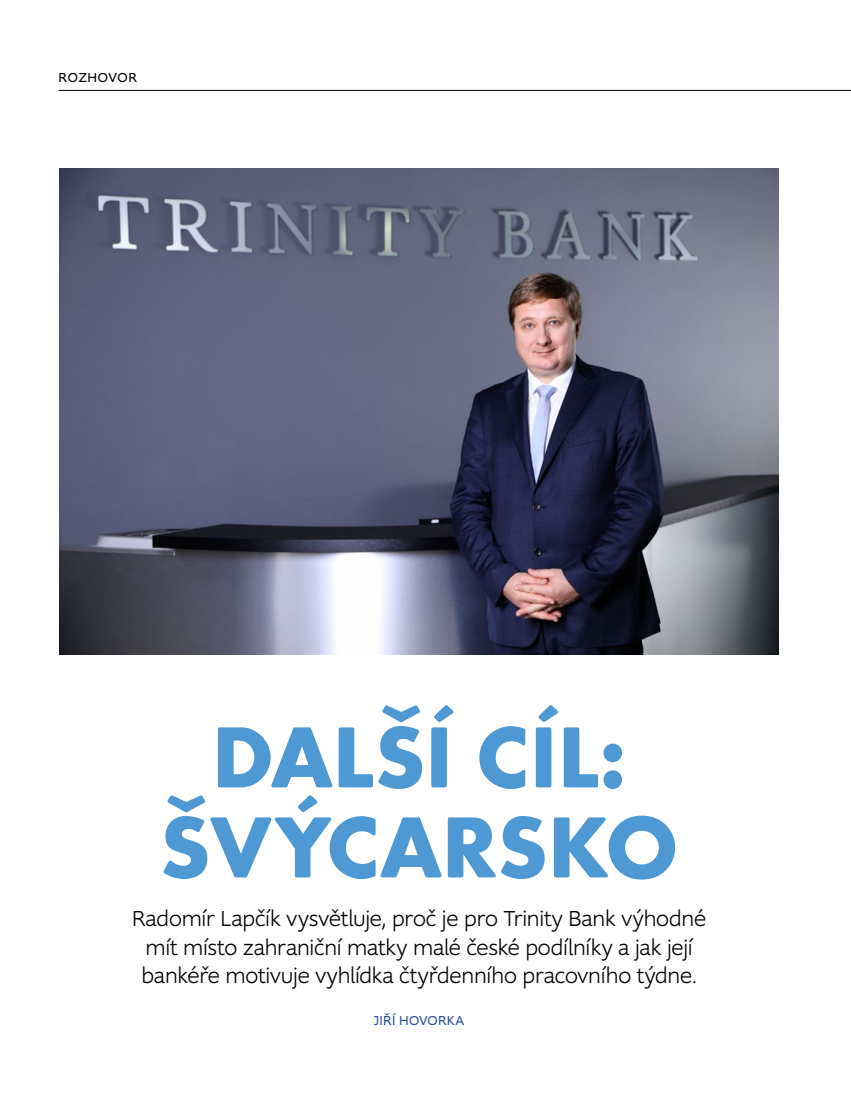
<style>
.page{position:relative;width:851px;height:1106px;background:#fff}
.page>*{position:absolute;margin:0;border:0;box-sizing:border-box;transform-origin:0 0}
.t1{font:700 90px/90px "Futura Round";letter-spacing:-.01em;color:#4e98d3;text-align:center}
.t2{font:300 22.5px/28.5px "Supra";letter-spacing:-.01em;color:#000;text-align:center}
.t3{font:13.5px "Supra";letter-spacing:.02em;color:#2f52a0}
.t4{font:13.5px "Supra";letter-spacing:.05em;color:#000}
</style>
<div class="page">
<img style="left:60px;top:168px;width:718px;height:486px">
<hr style="left:58px;top:90px;width:792px;height:1px;background:#000">
<p class="t4" style="left:59px;top:69px;width:80px">ROZHOVOR</p>
<h1 class="t1" style="left:159px;top:705px;width:520px">DALŠÍ CÍL:<br>ŠVÝCARSKO</h1>
<p class="t2" style="left:132px;top:904px;width:575px">Radomír Lapčík vysvětluje, proč je pro Trinity Bank výhodné mít místo zahraniční matky malé české podílníky a jak její bankéře motivuje vyhlídka čtyřdenního pracovního týdne.</p>
<p class="t3" style="left:374px;top:1011px;width:92px">JIŘÍ HOVORKA</p>
</div>
